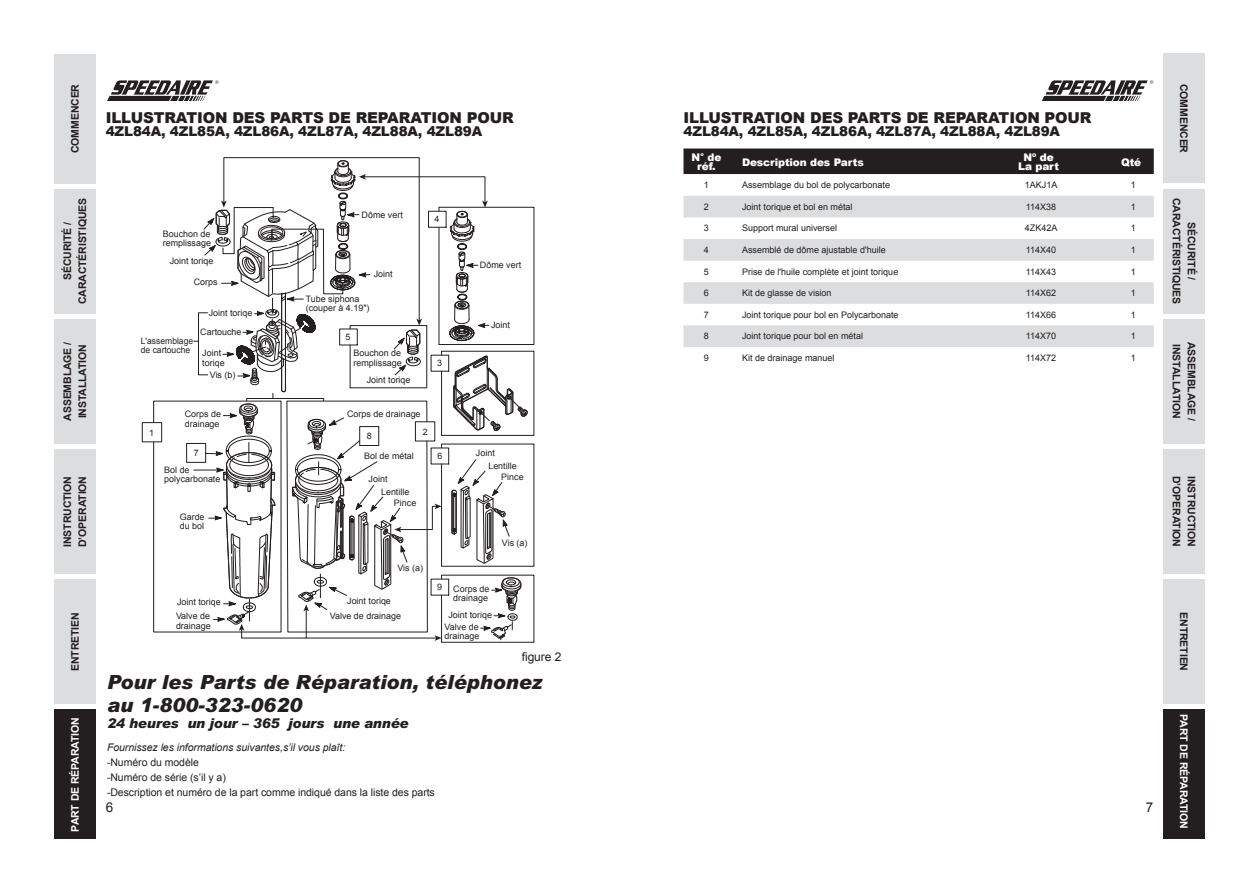
<style>
.page{position:relative;width:1259px;height:893px;background:#fff}
.page>*{position:absolute;margin:0;border:0;box-sizing:border-box;transform-origin:0 0}
.t1{font:italic 900 19.5px/22.5px "Arial MT Std";color:#231f20}
.t2{font:900 15px "Arial";letter-spacing:-.01em;color:#231f20}
.t3{font:900 13.5px "Arial";letter-spacing:-.01em;color:#231f20}
.t4{font:italic 900 13.5px "Arial MT Std";letter-spacing:-.01em;color:#231f20}
.t5{font:13.5px "Arial";color:#231f20}
.t6{font:12px "Arial";letter-spacing:-.005em;color:#231f20}
.t7{font:700 10.5px/15px "Arial";letter-spacing:-.01em;color:#231f20}
.t8{font:10.5px/15px "Arial";letter-spacing:-.005em;color:#231f20}
.t9{font:italic 10.5px "Arial";letter-spacing:-.005em;color:#231f20}
.t10{font:900 10.5px/9px "Arial";letter-spacing:-.01em;color:#fff;text-align:center}
.t11{font:700 10.5px "Arial";color:#fff}
.t12{font:9px "Arial";color:#231f20}
.t13{font:8.85px/9.1px "Arial";color:#231f20}
.t14{font:8.85px/9.1px "Arial";color:#231f20;scale:.96 1}
</style>
<div class="page">
<div style="left:142px;top:422px;width:20px;height:20px;border:1px solid #231f20"></div>
<svg style="left:153px;top:157px;width:381px;height:486px"></svg>
<div style="left:54px;top:54px;width:42px;height:129px;background:#dcdddf"></div>
<div style="left:54px;top:189px;width:42px;height:124px;background:#dcddde"></div>
<div style="left:54px;top:319px;width:42px;height:124px;background:#dcddde"></div>
<div style="left:54px;top:449px;width:42px;height:124px;background:#dcdddf"></div>
<div style="left:54px;top:580px;width:42px;height:124px;background:#dcdddf"></div>
<div style="left:54px;top:710px;width:42px;height:129px;background:#231f20"></div>
<div style="left:1163px;top:54px;width:42px;height:129px;background:#dcddde"></div>
<div style="left:1163px;top:189px;width:42px;height:124px;background:#dcddde"></div>
<div style="left:1163px;top:319px;width:42px;height:124px;background:#dcdddf"></div>
<div style="left:1163px;top:449px;width:42px;height:124px;background:#dcddde"></div>
<div style="left:1163px;top:580px;width:42px;height:124px;background:#dcddde"></div>
<div style="left:1163px;top:710px;width:42px;height:129px;background:#231f20"></div>
<svg style="left:107px;top:80px;width:111px;height:20px"></svg>
<svg style="left:1042px;top:80px;width:111px;height:20px"></svg>
<div style="left:683px;top:148px;width:470px;height:26px;background:#231f20"></div>
<svg style="left:683px;top:174px;width:470px;height:1px"></svg>
<svg style="left:683px;top:196px;width:470px;height:151px;fill:#dcddde"></svg>
<p class="t7" style="left:68px;top:153px;width:71px;rotate:-90deg">COMMENCER</p>
<p class="t7" style="left:60px;top:304px;width:107px;text-align:center;rotate:-90deg">SÉCURITÉ /<br>Caractéristiques</p>
<p class="t7" style="left:60px;top:421px;width:80px;rotate:-90deg">ASSEMBLAGE /<br>INSTALLATION</p>
<p class="t7" style="left:60px;top:547px;width:73px;rotate:-90deg">INSTRUCTION<br>D’OPERATION</p>
<p class="t7" style="left:68px;top:671px;width:60px;rotate:-90deg">ENTRETIEN</p>
<p class="t11" style="left:68px;top:831px;width:114px;rotate:-90deg">Partderéparation</p>
<h2 class="t2" style="left:106px;top:107px;width:409px">ILLUSTRATION DES PARTS DE REPARATION POUR</h2>
<h3 class="t3" style="left:106px;top:122px;width:378px">4ZL84A, 4ZL85A, 4ZL86A, 4ZL87A, 4ZL88A, 4ZL89A</h3>
<p class="t13" style="left:163px;top:229px;width:50px">Bouchon de remplissage</p>
<p class="t13" style="left:170px;top:256px;width:45px">Joint toriqe</p>
<p class="t13" style="left:194px;top:278px;width:25px">Corps</p>
<p class="t13" style="left:209px;top:309px;width:45px">Joint toriqe</p>
<p class="t13" style="left:200px;top:327px;width:43px">Cartouche</p>
<p class="t14" style="left:141px;top:336px;width:56px">L'assemblage de cartouche</p>
<p class="t13" style="left:202px;top:349px;width:24px">Joint toriqe</p>
<p class="t13" style="left:210px;top:371px;width:27px">Vis (b)</p>
<p class="t13" style="left:361px;top:210px;width:43px">Dôme vert</p>
<p class="t13" style="left:374px;top:270px;width:20px">Joint</p>
<p class="t13" style="left:306px;top:295px;width:65px">Tube siphona (couper à 4.19")</p>
<p class="t13" style="left:346px;top:332px;width:6px">5</p>
<p class="t13" style="left:353px;top:349px;width:50px">Bouchon de remplissage</p>
<p class="t13" style="left:367px;top:376px;width:45px">Joint toriqe</p>
<p class="t13" style="left:434px;top:214px;width:6px">4</p>
<p class="t13" style="left:437px;top:358px;width:6px">3</p>
<p class="t13" style="left:185px;top:410px;width:38px">Corps de drainage</p>
<p class="t13" style="left:347px;top:410px;width:75px">Corps de drainage</p>
<p class="t13" style="left:149px;top:429px;width:6px">1</p>
<p class="t13" style="left:423px;top:428px;width:6px">2</p>
<p class="t13" style="left:367px;top:431px;width:6px">8</p>
<p class="t13" style="left:194px;top:448px;width:6px">7</p>
<p class="t13" style="left:164px;top:466px;width:58px">Bol de polycarbonate</p>
<p class="t13" style="left:180px;top:513px;width:26px">Garde du bol</p>
<p class="t13" style="left:364px;top:451px;width:51px">Bol de métal</p>
<p class="t13" style="left:369px;top:474px;width:20px">Joint</p>
<p class="t13" style="left:381px;top:487px;width:30px">Lentille</p>
<p class="t13" style="left:394px;top:498px;width:24px">Pince</p>
<p class="t13" style="left:437px;top:452px;width:6px">6</p>
<p class="t13" style="left:177px;top:597px;width:45px">Joint toriqe</p>
<p class="t13" style="left:397px;top:564px;width:27px">Vis (a)</p>
<p class="t13" style="left:347px;top:596px;width:45px">Joint toriqe</p>
<p class="t13" style="left:437px;top:582px;width:6px">9</p>
<p class="t13" style="left:480px;top:261px;width:43px">Dôme vert</p>
<p class="t13" style="left:491px;top:320px;width:20px">Joint</p>
<p class="t13" style="left:476px;top:449px;width:20px">Joint</p>
<p class="t13" style="left:488px;top:462px;width:30px">Lentille</p>
<p class="t13" style="left:501px;top:472px;width:24px">Pince</p>
<p class="t13" style="left:502px;top:538px;width:27px">Vis (a)</p>
<p class="t13" style="left:453px;top:584px;width:38px">Corps de drainage</p>
<p class="t13" style="left:176px;top:612px;width:36px">Valve de drainage</p>
<p class="t13" style="left:330px;top:611px;width:73px">Valve de drainage</p>
<p class="t13" style="left:448px;top:610px;width:45px">Joint toriqe</p>
<p class="t13" style="left:444px;top:622px;width:36px">Valve de drainage</p>
<h3 class="t6" style="left:522px;top:649px;width:41px">figure 2</h3>
<h1 class="t1" style="left:107px;top:670px;width:437px">Pour les Parts de Réparation, téléphonez au 1-800-323-0620</h1>
<h3 class="t4" style="left:107px;top:715px;width:303px">24 heures un jour – 365 jours une année</h3>
<p class="t9" style="left:107px;top:740px;width:240px">Fournissez les informations suivantes,s’il vous plaît:</p>
<p class="t8" style="left:107px;top:754px;width:329px">-Numéro du modèle<br>-Numéro de série (s’il y a)<br>-Description et numéro de la part comme indiqué dans la liste des parts</p>
<h2 class="t2" style="left:683px;top:107px;width:409px">ILLUSTRATION DES PARTS DE REPARATION POUR</h2>
<h3 class="t3" style="left:683px;top:122px;width:378px">4ZL84A, 4ZL85A, 4ZL86A, 4ZL87A, 4ZL88A, 4ZL89A</h3>
<p class="t10" style="left:691px;top:153px;width:32px">N° de réf.</p>
<p class="t10" style="left:742px;top:157px;width:123px">Description des Parts</p>
<p class="t10" style="left:1018px;top:153px;width:42px">Nº de<br>La part</p>
<p class="t10" style="left:1121px;top:157px;width:22px">Qté</p>
<p class="t12" style="left:704px;top:179px;width:7px">1</p>
<p class="t12" style="left:742px;top:179px;width:150px">Assemblage du bol de polycarbonate</p>
<p class="t12" style="left:1025px;top:179px;width:34px">1AKJ1A</p>
<p class="t12" style="left:1131px;top:179px;width:7px">1</p>
<p class="t12" style="left:704px;top:201px;width:7px">2</p>
<p class="t12" style="left:742px;top:201px;width:112px">Joint torique et bol en métal</p>
<p class="t12" style="left:1025px;top:201px;width:32px">114X38</p>
<p class="t12" style="left:1131px;top:201px;width:7px">1</p>
<p class="t12" style="left:704px;top:222px;width:7px">3</p>
<p class="t12" style="left:742px;top:222px;width:97px">Support mural universel</p>
<p class="t12" style="left:1025px;top:222px;width:34px">4ZK42A</p>
<p class="t12" style="left:1131px;top:222px;width:7px">1</p>
<p class="t12" style="left:704px;top:244px;width:7px">4</p>
<p class="t12" style="left:742px;top:244px;width:145px">Assemblé de dôme ajustable d'huile</p>
<p class="t12" style="left:1025px;top:244px;width:32px">114X40</p>
<p class="t12" style="left:1131px;top:244px;width:7px">1</p>
<p class="t12" style="left:704px;top:266px;width:7px">5</p>
<p class="t12" style="left:742px;top:266px;width:158px">Prise de l'huile complète et joint torique</p>
<p class="t12" style="left:1025px;top:266px;width:32px">114X43</p>
<p class="t12" style="left:1131px;top:266px;width:7px">1</p>
<p class="t12" style="left:704px;top:287px;width:7px">6</p>
<p class="t12" style="left:742px;top:287px;width:91px">Kit de glasse de vision</p>
<p class="t12" style="left:1025px;top:287px;width:32px">114X62</p>
<p class="t12" style="left:1131px;top:287px;width:7px">1</p>
<p class="t12" style="left:704px;top:309px;width:7px">7</p>
<p class="t12" style="left:742px;top:309px;width:158px">Joint torique pour bol en Polycarbonate</p>
<p class="t12" style="left:1025px;top:309px;width:32px">114X66</p>
<p class="t12" style="left:1131px;top:309px;width:7px">1</p>
<p class="t12" style="left:704px;top:330px;width:7px">8</p>
<p class="t12" style="left:742px;top:330px;width:123px">Joint torique pour bol en métal</p>
<p class="t12" style="left:1025px;top:330px;width:32px">114X70</p>
<p class="t12" style="left:1131px;top:330px;width:7px">1</p>
<p class="t12" style="left:704px;top:352px;width:7px">9</p>
<p class="t12" style="left:742px;top:352px;width:94px">Kit de drainage manuel</p>
<p class="t12" style="left:1025px;top:352px;width:32px">114X72</p>
<p class="t12" style="left:1131px;top:352px;width:7px">1</p>
<h3 class="t5" style="left:106px;top:799px;width:9px">6</h3>
<h3 class="t5" style="left:1145px;top:799px;width:9px">7</h3>
<p class="t7" style="left:1191px;top:84px;width:71px;rotate:90deg">COMMENCER</p>
<p class="t7" style="left:1198px;top:198px;width:107px;text-align:center;rotate:90deg">SÉCURITÉ /<br>Caractéristiques</p>
<p class="t7" style="left:1198px;top:342px;width:80px;rotate:90deg">ASSEMBLAGE /<br>INSTALLATION</p>
<p class="t7" style="left:1183px;top:476px;width:73px;rotate:90deg">D’OPERATION</p>
<p class="t7" style="left:1198px;top:476px;width:72px;rotate:90deg">INSTRUCTION</p>
<p class="t7" style="left:1191px;top:612px;width:60px;rotate:90deg">ENTRETIEN</p>
<p class="t11" style="left:1191px;top:714px;width:114px;rotate:90deg">Partderéparation</p>
</div>
